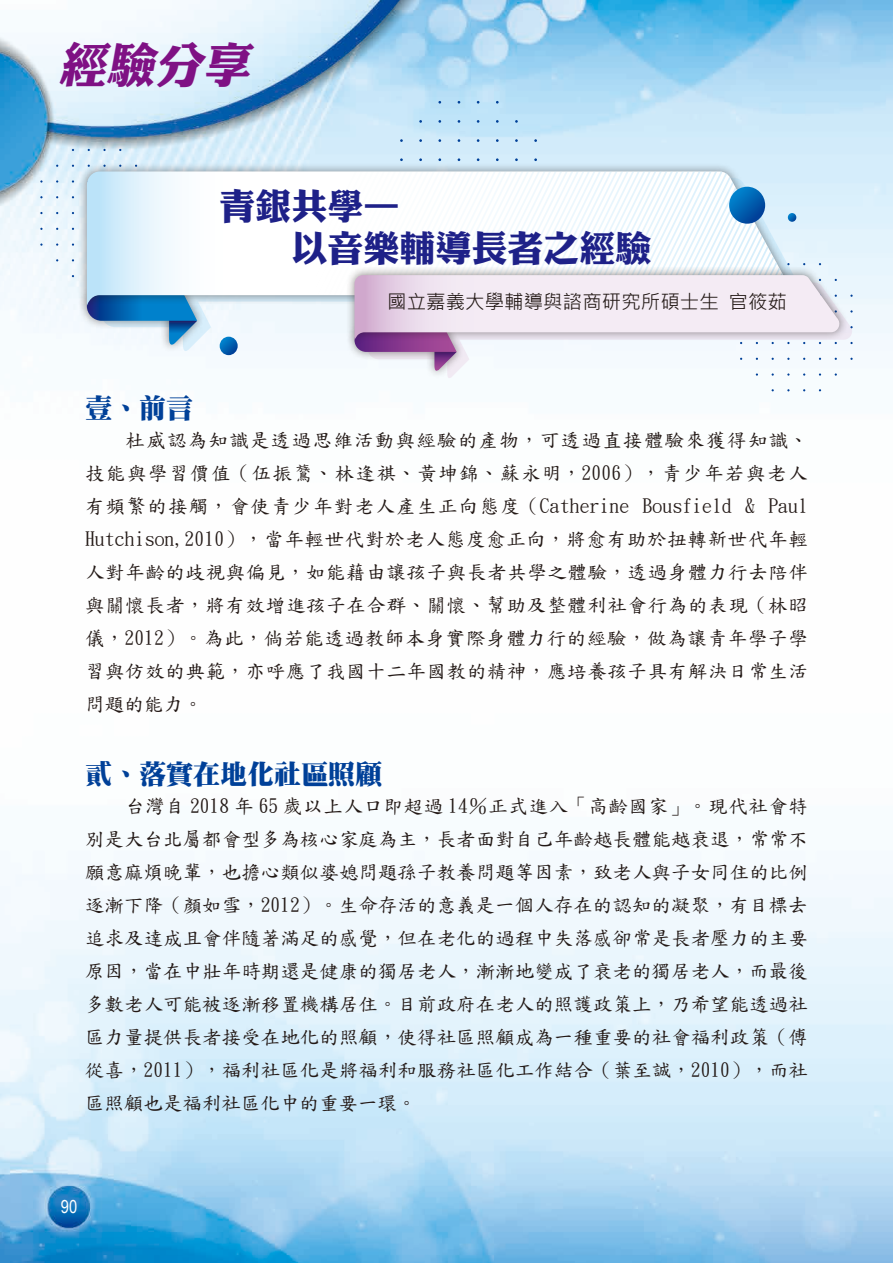
<style>
.page{position:relative;width:893px;height:1263px;background:#fff}
.page>*{position:absolute;margin:0;border:0;box-sizing:border-box;transform-origin:0 0}
.t1{font:italic 48px "DF Li King Hei Std W8";color:#7f1184}
.t2{font:36px "DF Li King Hei Std W8";color:#1e2188}
.標題{font:27px "DF Ming UB HK BF";color:#004098}
.內文{font:19.5px/33px "DF Kai Shu SB Estd BF";letter-spacing:.03em;color:#231916}
.作者{font:19.5px "Microsoft Jheng Hei";color:#231916}
.t3{font:18px "Arial Narrow";color:#fff}
</style>
<div class="page">
<img style="left:0;top:0;width:893px;height:1263px">
<svg style="left:367px;top:283px;width:487px;height:97px"></svg>
<div style="left:425px;top:338px;width:39px;height:41px;background:#231916;opacity:.5"></div>
<div style="left:78px;top:282px;width:127px;height:48px;background:#231916;opacity:.5"></div>
<svg style="left:87px;top:158px;width:755px;height:218px"></svg>
<h1 class="t1" style="left:59px;top:38px;width:202px">經驗分享</h1>
<p class="t2" style="left:220px;top:187px;width:181px">青銀共學—</p>
<p class="t2" style="left:220px;top:229px;width:433px">　　以音樂輔導長者之經驗</p>
<p class="作者" style="left:387px;top:289px;width:401px">國立嘉義大學輔導與諮商研究所碩士生 官筱茹</p>
<p class="標題" style="left:85px;top:394px;width:109px">壹、前言</p>
<p class="內文" style="left:85px;top:423px;width:735px;text-indent:40px">杜威認為知識是透過思維活動與經驗的產物，可透過直接體驗來獲得知識、技能與學習價值（伍振鷟、林逢祺、黃坤錦、蘇永明，2006），青少年若與老人有頻繁的接觸，會使青少年對老人產生正向態度（Catherine Bousfield &amp; Paul Hutchison,2010），當年輕世代對於老人態度愈正向，將愈有助於扭轉新世代年輕人對年齡的歧視與偏見，如能藉由讓孩子與長者共學之體驗，透過身體力行去陪伴與關懷長者，將有效增進孩子在合群、關懷、幫助及整體利社會行為的表現（林昭儀，2012）。為此，倘若能透過教師本身實際身體力行的經驗，做為讓青年學子學習與仿效的典範，亦呼應了我國十二年國教的精神，應培養孩子具有解決日常生活問題的能力。</p>
<p class="標題" style="left:85px;top:760px;width:298px">貳、落實在地化社區照顧</p>
<p class="內文" style="left:85px;top:789px;width:724px;text-align:justify;text-indent:40px">台灣自 2018 年 65 歲以上人口即超過 14％正式進入「高齡國家」。現代社會特別是大台北屬都會型多為核心家庭為主，長者面對自己年齡越長體能越衰退，常常不願意麻煩晚輩，也擔心類似婆媳問題孫子教養問題等因素，致老人與子女同住的比例逐漸下降（顏如雪，2012）。生命存活的意義是一個人存在的認知的凝聚，有目標去追求及達成且會伴隨著滿足的感覺，但在老化的過程中失落感卻常是長者壓力的主要原因，當在中壯年時期還是健康的獨居老人，漸漸地變成了衰老的獨居老人，而最後多數老人可能被逐漸移置機構居住。目前政府在老人的照護政策上，乃希望能透過社區力量提供長者接受在地化的照顧，使得社區照顧成為一種重要的社會福利政策（傅從喜，2011），福利社區化是將福利和服務社區化工作結合（葉至誠，2010），而社區照顧也是福利社區化中的重要一環。</p>
<p class="t3" style="left:61px;top:1193px;width:18px">90</p>
</div>
